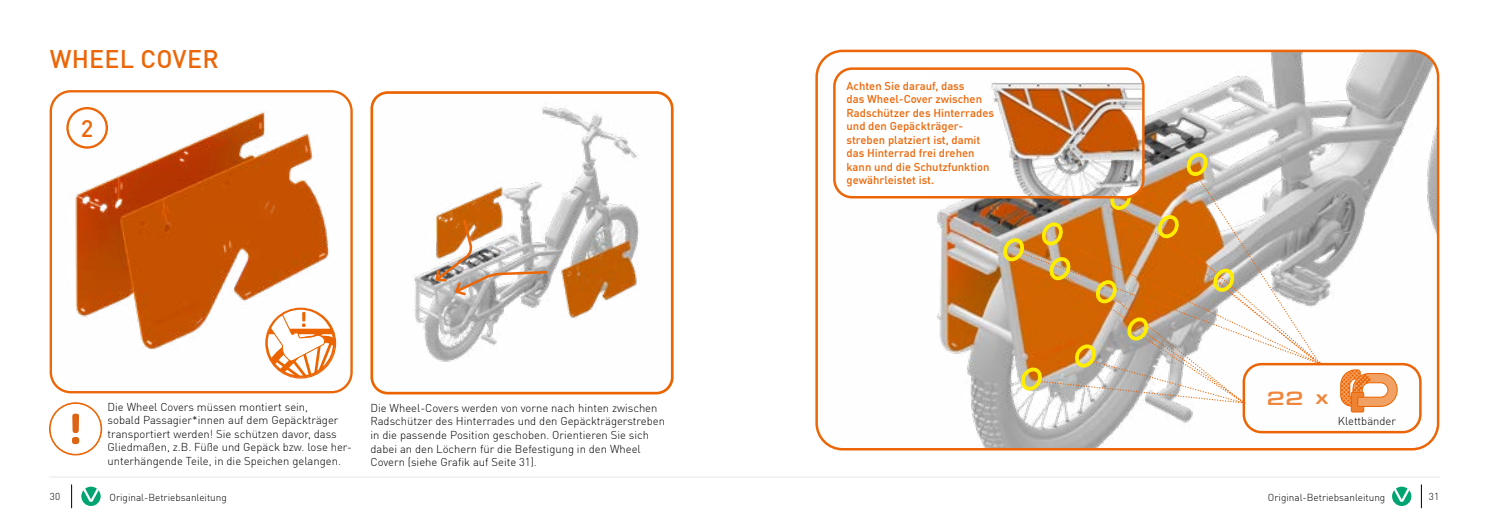
<style>
.page{position:relative;width:1489px;height:525px;background:#fff}
.page>*{position:absolute;margin:0;border:0;box-sizing:border-box;transform-origin:0 0}
.t1{font:500 25px "FFDIN Profor IIC";letter-spacing:.01em;color:#ec6608}
.t2{font:500 23.62px "FFDIN Profor IIC";color:#ec6608}
.t3{font:500 20px "Eurostile Round Extended";color:#f1873d}
.t4{font:300 11.25px/13.5px "FFDIN Profor IIC";color:#000}
.t5{font:500 11.25px/13.5px "FFDIN Profor IIC";color:#ec6608}
.t6{font:300 10px "FFDIN Profor IIC";color:#000}
</style>
<div class="page">
<hr style="left:50px;top:476px;width:1389px;height:1px;background:#d0d0d0">
<svg style="left:81px;top:486px;width:20px;height:19px"></svg>
<svg style="left:71px;top:484px;width:1px;height:23px"></svg>
<svg style="left:1392px;top:486px;width:19px;height:19px"></svg>
<svg style="left:1420px;top:485px;width:1px;height:22px"></svg>
<img style="left:374px;top:95px;width:298px;height:298px">
<div style="left:370px;top:91px;width:303px;height:303px;border:3px solid #eb6400;border-radius:16px"></div>
<img style="left:51px;top:93px;width:299px;height:299px">
<div style="left:50px;top:90px;width:303px;height:303px;border:2px solid #ec6608;border-radius:20px"></div>
<div style="left:66px;top:107px;width:42px;height:42px;border:2px solid #ec6608;border-radius:50%"></div>
<svg style="left:433px;top:217px;width:115px;height:80px"></svg>
<svg style="left:266px;top:308px;width:69px;height:70px"></svg>
<div style="left:265px;top:307px;width:71px;height:71px;border:1px solid #ec6608;border-radius:50%"></div>
<svg style="left:50px;top:403px;width:52px;height:51px"></svg>
<div style="left:49px;top:402px;width:53px;height:53px;border:1px solid #ec6608;border-radius:50%"></div>
<img style="left:818px;top:51px;width:619px;height:398px">
<div style="left:815px;top:50px;width:624px;height:400px;border:2px solid #ec6608;border-radius:26px"></div>
<div style="left:834px;top:69px;width:309px;height:128px;background:#fff;border-radius:18px"></div>
<img style="left:991px;top:69px;width:152px;height:79px">
<div style="left:833px;top:67px;width:311px;height:131px;border:2px solid #ec6608;border-radius:18px"></div>
<svg style="left:998px;top:148px;width:321px;height:256px"></svg>
<h1 class="t1" style="left:50px;top:39px;width:170px">WHEEL COVER</h1>
<h2 class="t2" style="left:81px;top:110px;width:14px">2</h2>
<p class="t4" style="left:107px;top:399px;width:246px">Die Wheel Covers müssen montiert sein,<br>sobald Passagier*innen auf dem Gepäckträger transportiert werden! Sie schützen davor, dass Gliedmaßen, z.B. Füße und Gepäck bzw. lose her&shy;unterhängende Teile, in die Speichen gelangen.</p>
<p class="t4" style="left:370px;top:400px;width:296px">Die Wheel-Covers werden von vorne nach hinten zwischen Radschützer des Hinterrades und den Gepäckträgerstreben in die passende Position geschoben. Orientieren Sie sich dabei an den Löchern für die Befestigung in den Wheel Covern (siehe Grafik auf Seite 31).</p>
<p class="t5" style="left:846px;top:78px;width:149px">Achten Sie darauf, dass<br>das Wheel-Cover zwischen<br>Radschützer des Hinterrades und den Gepäckträger&shy;streben platziert ist, damit das Hinterrad frei drehen kann und die Schutzfunktion gewährleistet ist.</p>
<h3 class="t3" style="left:1266px;top:384px;width:64px">22 x</h3>
<p class="t4" style="left:1337px;top:413px;width:60px">Klettbänder</p>
<p class="t6" style="left:50px;top:488px;width:12px">30</p>
<p class="t6" style="left:109px;top:489px;width:119px">Original-Betriebsanleitung</p>
<p class="t6" style="left:1267px;top:489px;width:119px">Original-Betriebsanleitung</p>
<p class="t6" style="left:1428px;top:488px;width:12px">31</p>
</div>
